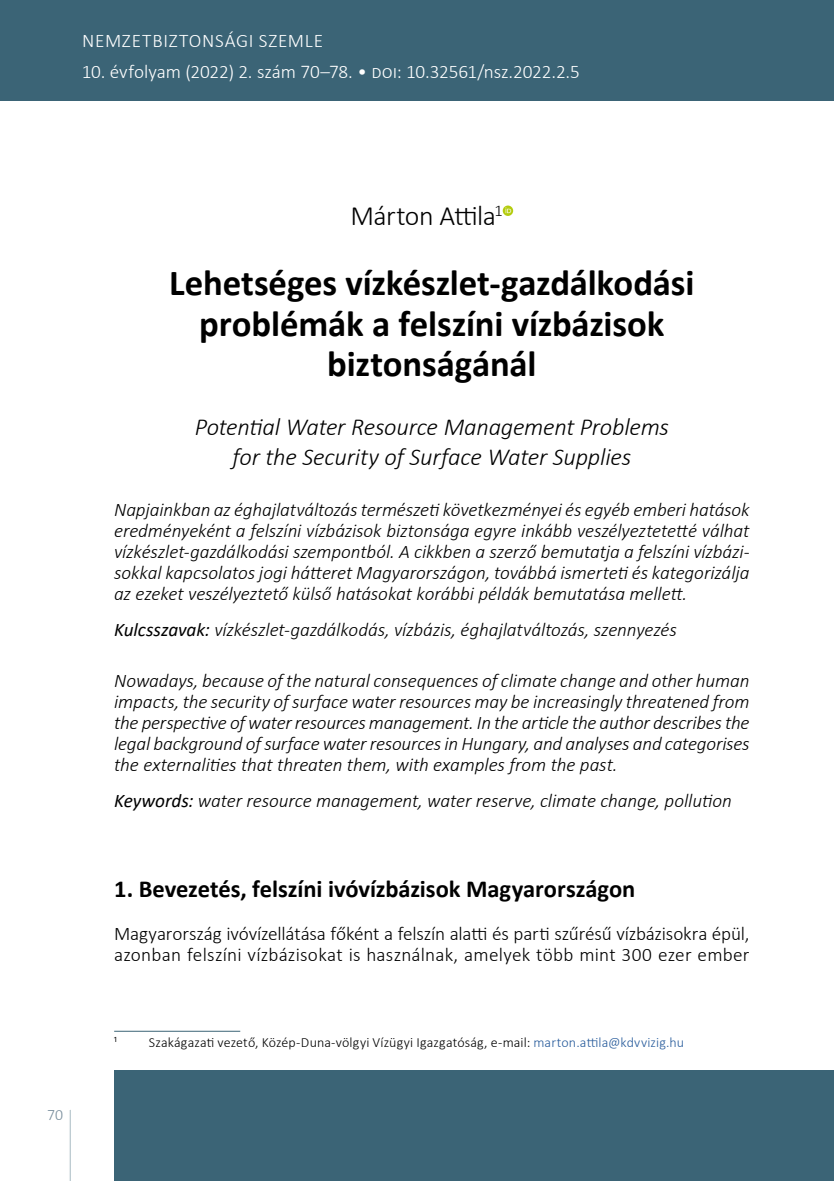
<style>
.page{position:relative;width:834px;height:1181px;background:#fff}
.page>*{position:absolute;margin:0;border:0;box-sizing:border-box;transform-origin:0 0}
.t1{font:700 36.75px/40.2px "Calibri";letter-spacing:-.005em;color:#000;text-align:center}
.t2{font:300 28px "Calibri";letter-spacing:-.025em;color:#000}
.t3{font:italic 300 24.5px/29.8px "Calibri";letter-spacing:-.01em;color:#000;text-align:center}
.t4{font:700 24.5px "Calibri";color:#000}
.t5{font:italic 300 19.25px/21px "Calibri";letter-spacing:-.005em;color:#000;text-align:justify}
.t6{font:300 19.25px/21px "Calibri";color:#000}
.t7{font:300 19.25px "Calibri";color:#fff}
.t8{font:300 19.25px "Calibri";letter-spacing:.035em;color:#fff}
.t9{font:300 15.75px "Calibri";color:#778c9b}
.t10{font:300 14px "Calibri";letter-spacing:.01em;color:#000}
.t11{font:8.22px "Calibri";color:#000}
.s1{font-weight:400}
.s2{color:#275b9b}
</style>
<div class="page">
<svg style="left:69px;top:1110px;width:2px;height:71px"></svg>
<div style="left:114px;top:1070px;width:719px;height:111px;background:#3b6476"></div>
<hr style="left:833px;top:1070px;width:1px;height:111px;background:#3b6476">
<div style="left:0;top:0;width:833px;height:101px;background:#3b6476"></div>
<svg style="left:502px;top:205px;width:11px;height:11px"></svg>
<svg style="left:505px;top:207px;width:6px;height:6px"></svg>
<hr style="left:114px;top:1031px;width:126px;height:1px;background:#3b6476">
<p class="t8" style="left:82px;top:29px;width:242px">NEMZETBIZTONSÁGI SZEMLE</p>
<p class="t7" style="left:82px;top:60px;width:499px">10. évfolyam (2022) 2. szám 70–78. • doi: 10.32561/nsz.2022.2.5</p>
<p class="t9" style="left:47px;top:1105px;width:17px">70</p>
<h2 class="t2" style="left:350px;top:199px;width:154px">Márton Attila<sup>1</sup></h2>
<h1 class="t1" style="left:169px;top:262px;width:526px">Lehetséges vízkészlet-gazdálkodási problémák a felszíni vízbázisok biztonságánál</h1>
<p class="t3" style="left:195px;top:412px;width:475px">Potential Water Resource Management Problems for the Security of Surface Water Supplies</p>
<p class="t5" style="left:114px;top:499px;width:636px">Napjainkban az éghajlatváltozás természeti következményei és egyéb emberi hatások eredményeként a felszíni vízbázisok biztonsága egyre inkább veszélyeztetetté válhat vízkészlet-gazdálkodási szempontból. A cikkben a szerző bemutatja a felszíni vízbázi&shy;sokkal kapcsolatos jogi hátteret Magyarországon, továbbá ismerteti és kategorizálja az ezeket veszélyeztető külső hatásokat korábbi példák bemutatása mellett.</p>
<p class="t5" style="left:114px;top:619px;width:564px"><span class="s1">Kulcsszavak:</span> vízkészlet-gazdálkodás, vízbázis, éghajlatváltozás, szennyezés</p>
<p class="t5" style="left:114px;top:669px;width:636px">Nowadays, because of the natural consequences of climate change and other human impacts, the security of surface water resources may be increasingly threatened from the perspective of water resources management. In the article the author describes the legal background of surface water resources in Hungary, and analyses and categorises the externalities that threaten them, with examples from the past.</p>
<p class="t5" style="left:114px;top:789px;width:619px"><span class="s1">Keywords:</span> water resource management, water reserve, climate change, pollution</p>
<p class="t4" style="left:114px;top:872px;width:522px">1. Bevezetés, felszíni ivóvízbázisok Magyarországon</p>
<p class="t6" style="left:114px;top:922px;width:636px">Magyarország ivóvízellátása főként a felszín alatti és parti szűrésű vízbázisokra épül, azonban felszíni vízbázisokat is használnak, amelyek több mint 300 ezer ember</p>
<p class="t11" style="left:114px;top:1034px;width:4px">1</p>
<p class="t10" style="left:149px;top:1033px;width:536px">Szakágazati vezető, Közép-Duna-völgyi Vízügyi Igazgatóság, e-mail: <span class="s2">marton.attila@kdvvizig.hu</span></p>
</div>
